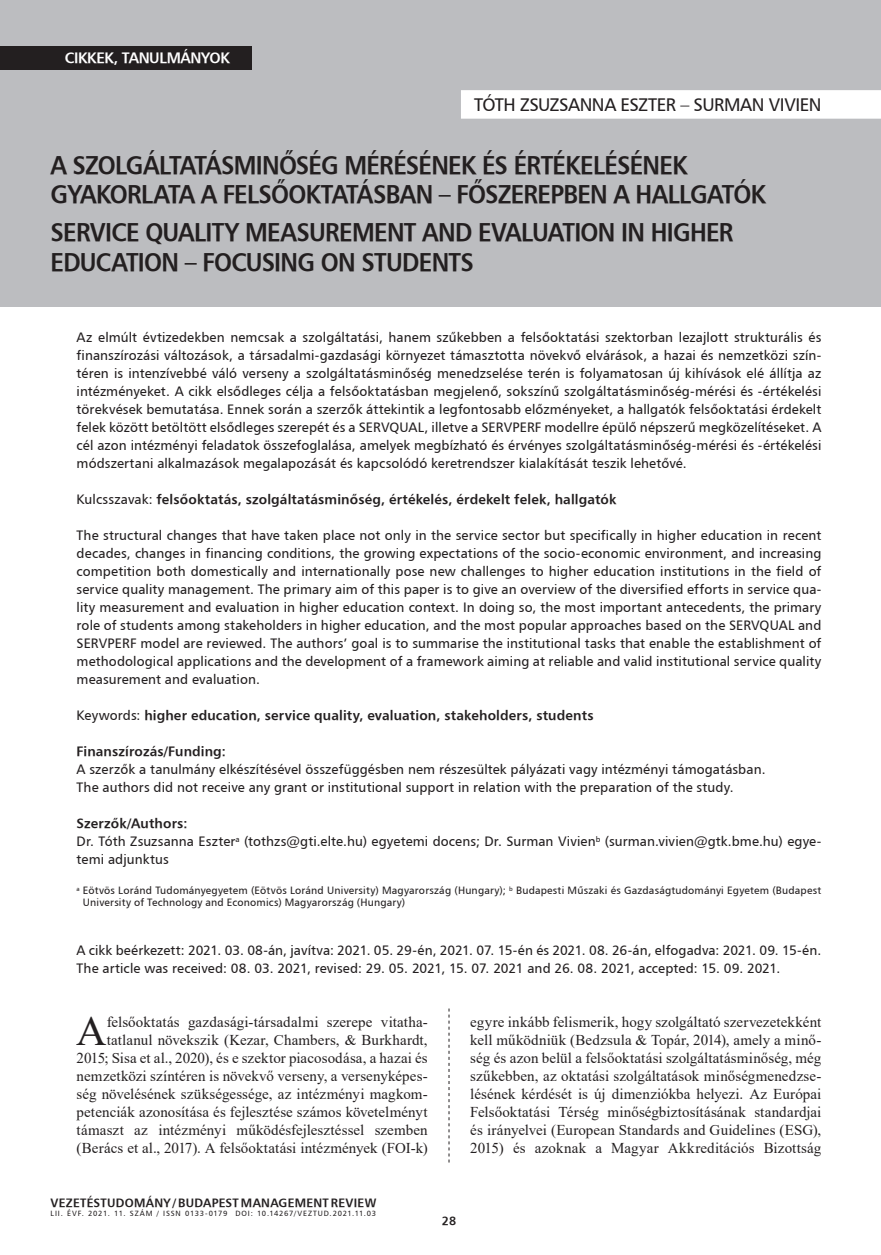
<style>
.page{position:relative;width:881px;height:1255px;background:#fff}
.page>*{position:absolute;margin:0;border:0;box-sizing:border-box;transform-origin:0 0}
.Iniciálé{font:42.15px "Times New Roman";color:#231f20}
.kenyérszöveg_opcioná{font:25.5px/29.2px "H Humanist 777 BT Bold";letter-spacing:-.03em;color:#231f20;scale:.94 1}
.kenyérszöveg_opcioná-2{font:18px "H Humanist 777 BT";letter-spacing:-.025em;color:#231f20}
.Iniciálé-2{font:15px/18px "Times New Roman";letter-spacing:.005em;color:#231f20;text-align:right}
.t1{font:15px "H Humanist 777 BT Bold";letter-spacing:-.025em;color:#fff}
.Kezdő_oldal_bevezető{font:13.5px/18px "H Humanist 777 BT";letter-spacing:.005em;color:#231f20;text-align:justify}
.Kezdő_oldal_bevezető-2{font:13.5px "H Humanist 777 BT Bold";letter-spacing:.01em;color:#231f20}
.t2{font:12px "H Humanist 777 BT Bold";letter-spacing:.02em;color:#231f20}
.Lábjegyzet{font:10.5px/12px "H Humanist 777 BT";letter-spacing:.015em;color:#231f20}
.t3{font:7.5px "H Humanist 777 BT";letter-spacing:.1em;color:#231f20}
.s1{font-family:"H Humanist 777 BT"}
</style>
<div class="page">
<svg style="left:448px;top:1008px;width:1px;height:154px"></svg>
<div style="left:0;top:0;width:880px;height:306px;background:#bcbdc0"></div>
<div style="left:0;top:46px;width:251px;height:23px;background:#231f20"></div>
<div style="left:461px;top:90px;width:419px;height:29px;background:#fff"></div>
<p class="t1" style="left:65px;top:49px;width:166px">CIKKEK, TANULMÁNYOK</p>
<p class="kenyérszöveg_opcioná-2" style="left:474px;top:94px;width:348px">TÓTH ZSUZSANNA ESZTER – SURMAN VIVIEN</p>
<p class="kenyérszöveg_opcioná" style="left:51px;top:150px;width:762px">A SZOLGÁLTATÁSMINŐSÉG MÉRÉSÉNEK ÉS ÉRTÉKELÉSÉNEK<br>GYAKORLATA A FELSŐOKTATÁSBAN – FŐSZEREPBEN A HALLGATÓK</p>
<p class="kenyérszöveg_opcioná" style="left:51px;top:217px;width:727px">SERVICE QUALITY MEASUREMENT AND EVALUATION IN HIGHER<br>EDUCATION – FOCUSING ON STUDENTS</p>
<p class="Kezdő_oldal_bevezető" style="left:77px;top:328px;width:746px">Az elmúlt évtizedekben nemcsak a szolgáltatási, hanem szűkebben a felsőoktatási szektorban lezajlott strukturális és finanszírozási változások, a társadalmi-gazdasági környezet támasztotta növekvő elvárások, a hazai és nemzetközi szín&shy;téren is intenzívebbé váló verseny a szolgáltatásminőség menedzselése terén is folyamatosan új kihívások elé állítja az intézményeket. A cikk elsődleges célja a felsőoktatásban megjelenő, sokszínű szolgáltatásminőség-mérési és -értékelési törekvések bemutatása. Ennek során a szerzők áttekintik a legfontosabb előzményeket, a hallgatók felsőoktatási érdekelt felek között betöltött elsődleges szerepét és a SERVQUAL, illetve a SERVPERF modellre épülő népszerű megközelítéseket. A cél azon intézményi feladatok összefoglalása, amelyek megbízható és érvényes szolgáltatásminőség-mérési és -értékelési módszertani alkalmazások megalapozását és kapcsolódó keretrendszer kialakítását teszik lehetővé.</p>
<p class="Kezdő_oldal_bevezető-2" style="left:77px;top:491px;width:541px"><span class="s1">Kulcsszavak:</span> felsőoktatás, szolgáltatásminőség, értékelés, érdekelt felek, hallgatók</p>
<p class="Kezdő_oldal_bevezető" style="left:77px;top:526px;width:746px">The structural changes that have taken place not only in the service sector but specifically in higher education in recent decades, changes in financing conditions, the growing expectations of the socio-economic environment, and increasing competition both domestically and internationally pose new challenges to higher education institutions in the field of service quality management. The primary aim of this paper is to give an overview of the diversified efforts in service qua&shy;lity measurement and evaluation in higher education context. In doing so, the most important antecedents, the primary role of students among stakeholders in higher education, and the most popular approaches based on the SERVQUAL and SERVPERF model are reviewed. The authors’ goal is to summarise the institutional tasks that enable the establishment of methodological applications and the development of a framework aiming at reliable and valid institutional service quality measurement and evaluation.</p>
<p class="Kezdő_oldal_bevezető-2" style="left:77px;top:707px;width:518px"><span class="s1">Keywords:</span> higher education, service quality, evaluation, stakeholders, students</p>
<p class="Kezdő_oldal_bevezető-2" style="left:77px;top:743px;width:151px">Finanszírozás/Funding:</p>
<p class="Kezdő_oldal_bevezető" style="left:77px;top:760px;width:690px">A szerzők a tanulmány elkészítésével összefüggésben nem részesültek pályázati vagy intézményi támogatásban.</p>
<p class="Kezdő_oldal_bevezető" style="left:77px;top:778px;width:658px">The authors did not receive any grant or institutional support in relation with the preparation of the study.</p>
<p class="Kezdő_oldal_bevezető-2" style="left:77px;top:815px;width:112px">Szerzők/Authors:</p>
<p class="Kezdő_oldal_bevezető" style="left:77px;top:832px;width:746px">Dr. Tóth Zsuzsanna Eszter<sup>a</sup> (tothzs@gti.elte.hu) egyetemi docens; Dr. Surman Vivien<sup>b</sup> (surman.vivien@gtk.bme.hu) egye&shy;temi adjunktus</p>
<p class="Lábjegyzet" style="left:83px;top:884px;width:739px;text-indent:-6px"><sup>a</sup> Eötvös Loránd Tudományegyetem (Eötvös Loránd University) Magyarország (Hungary); <sup>b</sup> Budapesti Műszaki és Gazdaságtudományi Egyetem (Budapest<br>University of Technology and Economics) Magyarország (Hungary)</p>
<p class="Kezdő_oldal_bevezető" style="left:77px;top:940px;width:746px">A cikk beérkezett: 2021. 03. 08-án, javítva: 2021. 05. 29-én, 2021. 07. 15-én és 2021. 08. 26-án, elfogadva: 2021. 09. 15-én.</p>
<p class="Kezdő_oldal_bevezető" style="left:77px;top:958px;width:705px">The article was received: 08. 03. 2021, revised: 29. 05. 2021, 15. 07. 2021 and 26. 08. 2021, accepted: 15. 09. 2021.</p>
<p class="Iniciálé-2" style="left:77px;top:1012px;width:352px">felsőoktatás gazdasági-társadalmi szerepe vitatha&shy;tatlanul növekszik (Kezar, Chambers, &amp; Burkhardt, 2015; Sisa et al., 2020), és e szektor piacosodása, a hazai és nemzetközi színtéren is növekvő verseny, a versenyképes&shy;ség növelésének szükségessége, az intézményi magkom&shy;petenciák azonosítása és fejlesztése számos követelményt támaszt az intézményi működésfejlesztéssel szemben (Berács et al., 2017). A felsőoktatási intézmények (FOI-k)</p>
<p class="Iniciálé-2" style="left:470px;top:1012px;width:352px;text-align:justify">egyre inkább felismerik, hogy szolgáltató szervezetekként kell működniük (Bedzsula &amp; Topár, 2014), amely a minő&shy;ség és azon belül a felsőoktatási szolgáltatásminőség, még szűkebben, az oktatási szolgáltatások minőségmenedzse&shy;lésének kérdését is új dimenziókba helyezi. Az Európai Felsőoktatási Térség minőségbiztosításának standardjai és irányelvei (European Standards and Guidelines (ESG), 2015) és azoknak a Magyar Akkreditációs Bizottság</p>
<p class="Iniciálé" style="left:76px;top:1000px;width:32px">A</p>
<p class="t2" style="left:51px;top:1194px;width:327px">VEZETÉSTUDOMÁNY / BUDAPEST MANAGEMENT REVIEW</p>
<p class="t3" style="left:51px;top:1208px;width:327px">LII. ÉVF. 2021. 11. SZÁM / ISSN 0133-0179 DOI: 10.14267/VEZTUD.2021.11.03</p>
<p class="t2" style="left:441px;top:1212px;width:16px">28</p>
</div>
